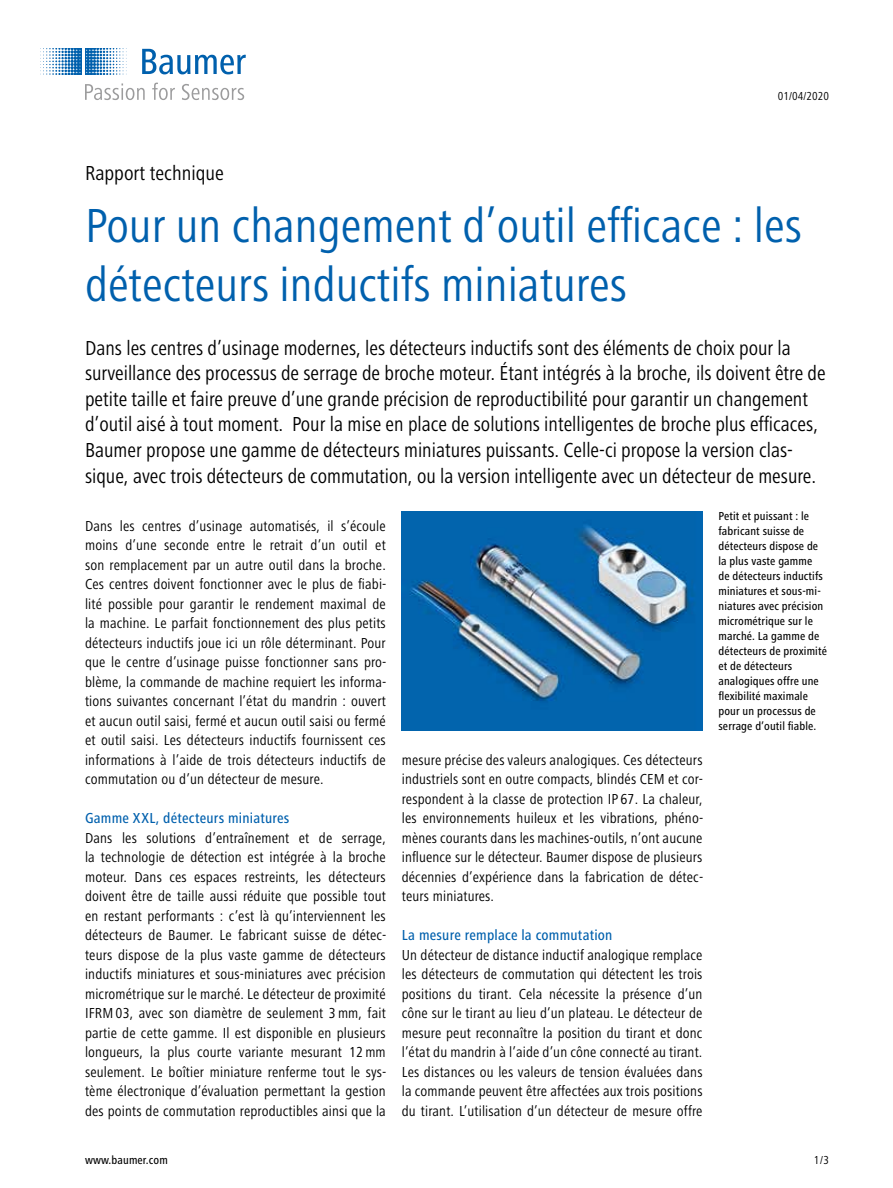
<style>
.page{position:relative;width:893px;height:1188px;background:#fff}
.page>*{position:absolute;margin:0;border:0;box-sizing:border-box;transform-origin:0 0}
.t1{font:condensed 49.5px/58.5px "Frutiger Next LT";color:#0060ad}
.t2{font:condensed 21px/25.5px "Frutiger Next LT";color:#000}
.t3{font:condensed 15px/19.5px "Frutiger Next LT";letter-spacing:.01em;color:#000;text-align:justify}
.t4{font:500 condensed 15px "Frutiger Next LT";letter-spacing:.015em;color:#0060ad}
.t5{font:500 condensed 12px/15px "Frutiger Next LT";letter-spacing:.01em;color:#000}
.t6{font:condensed 12px "Frutiger Next LT";letter-spacing:.01em;color:#000}
</style>
<div class="page">
<img style="left:402px;top:511px;width:300px;height:219px">
<svg style="left:142px;top:49px;width:104px;height:25px"></svg>
<svg style="left:40px;top:49px;width:87px;height:26px"></svg>
<svg style="left:85px;top:83px;width:60px;height:17px"></svg>
<svg style="left:152px;top:83px;width:23px;height:17px"></svg>
<svg style="left:182px;top:84px;width:62px;height:16px"></svg>
<p class="t6" style="left:778px;top:89px;width:53px">01/04/2020</p>
<h2 class="t2" style="left:85px;top:160px;width:140px">Rapport technique</h2>
<h1 class="t1" style="left:85px;top:197px;width:718px">Pour un changement d’outil efficace : les détecteurs inductifs miniatures</h1>
<p class="t2" style="left:85px;top:335px;width:742px">Dans les centres d’usinage modernes, les détecteurs inductifs sont des éléments de choix pour la surveillance des processus de serrage de broche moteur. Étant intégrés à la broche, ils doivent être de petite taille et faire preuve d’une grande précision de reproductibilité pour garantir un changement d’outil aisé à tout moment. Pour la mise en place de solutions intelligentes de broche plus efficaces, Baumer propose une gamme de détecteurs miniatures puissants. Celle-ci propose la version clas&shy;sique, avec trois détecteurs de commutation, ou la version intelligente avec un détecteur de mesure.</p>
<p class="t3" style="left:85px;top:516px;width:303px">Dans les centres d’usinage automatisés, il s’écoule moins d’une seconde entre le retrait d’un outil et son remplacement par un autre outil dans la broche.<br>Ces centres doivent fonctionner avec le plus de fiabi&shy;lité possible pour garantir le rendement maximal de la machine. Le parfait fonctionnement des plus petits détecteurs inductifs joue ici un rôle déterminant. Pour que le centre d’usinage puisse fonctionner sans pro&shy;blème, la commande de machine requiert les informa&shy;tions suivantes concernant l’état du mandrin : ouvert et aucun outil saisi, fermé et aucun outil saisi ou fermé et outil saisi. Les détecteurs inductifs fournissent ces informations à l’aide de trois détecteurs inductifs de commutation ou d’un détecteur de mesure.</p>
<p class="t4" style="left:85px;top:810px;width:206px">Gamme XXL, détecteurs miniatures</p>
<p class="t3" style="left:85px;top:828px;width:303px">Dans les solutions d’entraînement et de serrage, la technologie de détection est intégrée à la broche moteur. Dans ces espaces restreints, les détecteurs doivent être de taille aussi réduite que possible tout en restant performants : c’est là qu’interviennent les détecteurs de Baumer. Le fabricant suisse de détec&shy;teurs dispose de la plus vaste gamme de détecteurs inductifs miniatures et sous-miniatures avec précision micrométrique sur le marché. Le détecteur de proximité IFRM03, avec son diamètre de seulement 3mm, fait partie de cette gamme. Il est disponible en plusieurs longueurs, la plus courte variante mesurant 12mm seulement. Le boîtier miniature renferme tout le sys&shy;tème électronique d’évaluation permettant la gestion des points de commutation reproductibles ainsi que la</p>
<p class="t5" style="left:718px;top:509px;width:110px">Petit et puissant : le fabricant suisse de détecteurs dispose de la plus vaste gamme<br>de détecteurs inductifs miniatures et sous-mi&shy;niatures avec précision micrométrique sur le marché. La gamme de détecteurs de proximité et de détecteurs analogiques offre une flexibilité maximale pour un processus de serrage d’outil fiable.</p>
<p class="t3" style="left:402px;top:750px;width:303px">mesure précise des valeurs analogiques. Ces détecteurs industriels sont en outre compacts, blindés CEM et cor&shy;respondent à la classe de protection IP 67. La chaleur, les environnements huileux et les vibrations, phéno&shy;mènes courants dans les machines-outils, n’ont aucune influence sur le détecteur. Baumer dispose de plusieurs décennies d’expérience dans la fabrication de détec&shy;teurs miniatures.</p>
<p class="t4" style="left:402px;top:927px;width:212px">La mesure remplace la commutation</p>
<p class="t3" style="left:402px;top:945px;width:302px">Un détecteur de distance inductif analogique remplace les détecteurs de commutation qui détectent les trois positions du tirant. Cela nécessite la présence d’un cône sur le tirant au lieu d’un plateau. Le détecteur de mesure peut reconnaître la position du tirant et donc l’état du mandrin à l’aide d’un cône connecté au tirant.<br>Les distances ou les valeurs de tension évaluées dans la commande peuvent être affectées aux trois positions du tirant. L’utilisation d’un détecteur de mesure offre</p>
<p class="t5" style="left:85px;top:1152px;width:84px">www.baumer.com</p>
<p class="t6" style="left:814px;top:1153px;width:17px">1/3</p>
</div>
